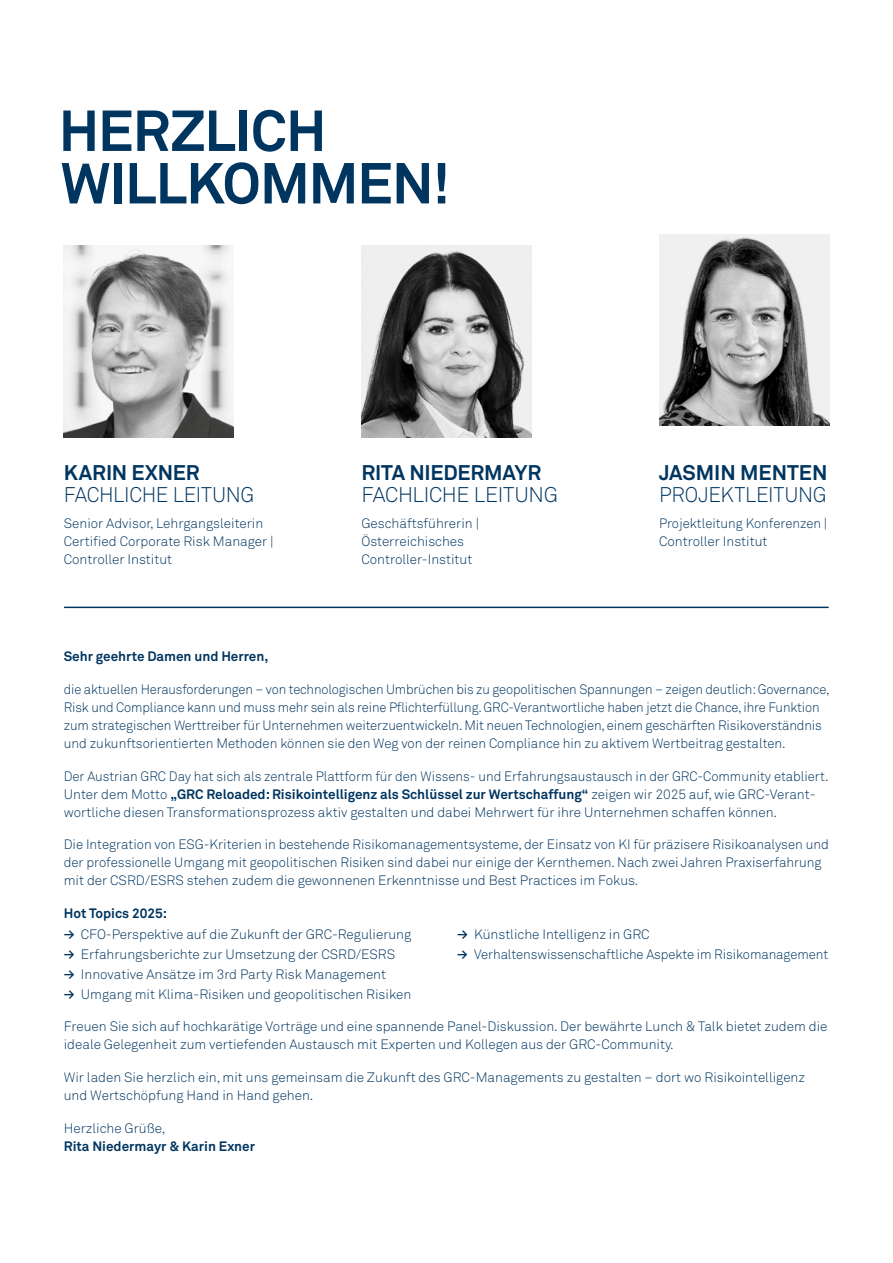
<style>
.page{position:relative;width:893px;height:1263px;background:#fff}
.page>*{position:absolute;margin:0;border:0;box-sizing:border-box;transform-origin:0 0}
.t1{font:700 57px/52.5px "Akkurat Pro";letter-spacing:-.015em;color:#003560}
.t2{font:21px "Akkurat Light Pro";letter-spacing:-.015em;color:#003560}
.t3{font:700 21px "Akkurat Pro";letter-spacing:-.005em;color:#003560}
.t4{font:13.5px/18px "Akkurat Light Pro";color:#003560}
.t5{font:13.5px/18px "Akkurat Light Pro";color:#003560;scale:.96 1}
.t6{font:700 13.5px "Akkurat Pro";color:#003560}
.s1{font-family:"Akkurat Light Pro";font-weight:400}
.s2{font-family:"Akkurat Pro";font-weight:700}
</style>
<div class="page">
<hr style="left:65px;top:607px;width:763px;height:1px;background:#003560">
<img style="left:361px;top:246px;width:170px;height:191px">
<img style="left:64px;top:246px;width:170px;height:191px">
<img style="left:659px;top:234px;width:170px;height:191px">
<h1 class="t1" style="left:59px;top:105px;width:393px">HERZLICH<br>WILLKOMMEN!</h1>
<h2 class="t3" style="left:64px;top:459px;width:137px">KARIN EXNER</h2>
<h2 class="t2" style="left:64px;top:482px;width:192px">FACHLICHE LEITUNG</h2>
<h2 class="t3" style="left:361px;top:459px;width:181px">RITA NIEDERMAYR</h2>
<h2 class="t2" style="left:361px;top:482px;width:198px">FACHLICHE LEITUNG</h2>
<h2 class="t3" style="left:659px;top:459px;width:170px">JASMIN MENTEN</h2>
<h2 class="t2" style="left:659px;top:482px;width:169px">PROJEKTLEITUNG</h2>
<p class="t4" style="left:64px;top:515px;width:211px">Senior Advisor, Lehrgangsleiterin<br>Certified Corporate Risk Manager |<br>Controller Institut</p>
<p class="t4" style="left:659px;top:515px;width:170px">Projektleitung Konferenzen |<br>Controller Institut</p>
<p class="t4" style="left:361px;top:515px;width:119px">Geschäftsführerin |<br>Österreichisches<br>Controller-Institut</p>
<p class="t6" style="left:64px;top:648px;width:206px">Sehr geehrte Damen und Herren,</p>
<p class="t5" style="left:64px;top:680px;width:799px">die aktuellen Herausforderungen – von technologischen Umbrüchen bis zu geopolitischen Spannungen – zeigen deutlich: Governance, Risk und Compliance kann und muss mehr sein als reine Pflichterfüllung. GRC-Verantwortliche haben jetzt die Chance, ihre Funktion zum strategischen Werttreiber für Unternehmen weiterzuentwickeln. Mit neuen Technologien, einem geschärften Risikoverständnis und zukunftsorientierten Methoden können sie den Weg von der reinen Compliance hin zu aktivem Wertbeitrag gestalten.</p>
<p class="t4" style="left:64px;top:767px;width:766px">Der Austrian GRC Day hat sich als zentrale Plattform für den Wissens- und Erfahrungsaustausch in der GRC-Community etabliert.</p>
<p class="t6" style="left:64px;top:785px;width:753px"><span class="s1">Unter dem Motto</span> „GRC Reloaded: Risikointelligenz als Schlüssel zur Wertschaffung“ <span class="s1">zeigen wir 2025 auf, wie GRC-Verant-</span></p>
<p class="t4" style="left:64px;top:803px;width:715px">wortliche diesen Transformationsprozess aktiv gestalten und dabei Mehrwert für ihre Unternehmen schaffen können.</p>
<p class="t4" style="left:64px;top:836px;width:767px">Die Integration von ESG-Kriterien in bestehende Risikomanagementsysteme, der Einsatz von KI für präzisere Risikoanalysen und der professionelle Umgang mit geopolitischen Risiken sind dabei nur einige der Kernthemen. Nach zwei Jahren Praxiserfahrung mit der CSRD/ESRS stehen zudem die gewonnenen Erkenntnisse und Best Practices im Fokus.</p>
<p class="t6" style="left:64px;top:905px;width:105px">Hot Topics 2025:</p>
<p class="t4" style="left:64px;top:925px;width:349px"><span class="s2">→</span> CFO-Perspektive auf die Zukunft der GRC-Regulierung</p>
<p class="t4" style="left:64px;top:945px;width:333px"><span class="s2">→</span> Erfahrungsberichte zur Umsetzung der CSRD/ESRS</p>
<p class="t4" style="left:64px;top:965px;width:324px"><span class="s2">→</span> Innovative Ansätze im 3rd Party Risk Management</p>
<p class="t4" style="left:64px;top:985px;width:349px"><span class="s2">→</span> Umgang mit Klima-Risiken und geopolitischen Risiken</p>
<p class="t4" style="left:457px;top:925px;width:194px"><span class="s2">→</span> Künstliche Intelligenz in GRC</p>
<p class="t4" style="left:457px;top:945px;width:373px"><span class="s2">→</span> Verhaltenswissenschaftliche Aspekte im Risikomanagement</p>
<p class="t4" style="left:64px;top:1017px;width:765px">Freuen Sie sich auf hochkarätige Vorträge und eine spannende Panel-Diskussion. Der bewährte Lunch &amp; Talk bietet zudem die ideale Gelegenheit zum vertiefenden Austausch mit Experten und Kollegen aus der GRC-Community.</p>
<p class="t4" style="left:64px;top:1068px;width:743px">Wir laden Sie herzlich ein, mit uns gemeinsam die Zukunft des GRC-Managements zu gestalten – dort wo Risikointelligenz und Wertschöpfung Hand in Hand gehen.</p>
<p class="t4" style="left:64px;top:1119px;width:103px">Herzliche Grüße,</p>
<p class="t6" style="left:64px;top:1138px;width:193px">Rita Niedermayr &amp; Karin Exner</p>
</div>
